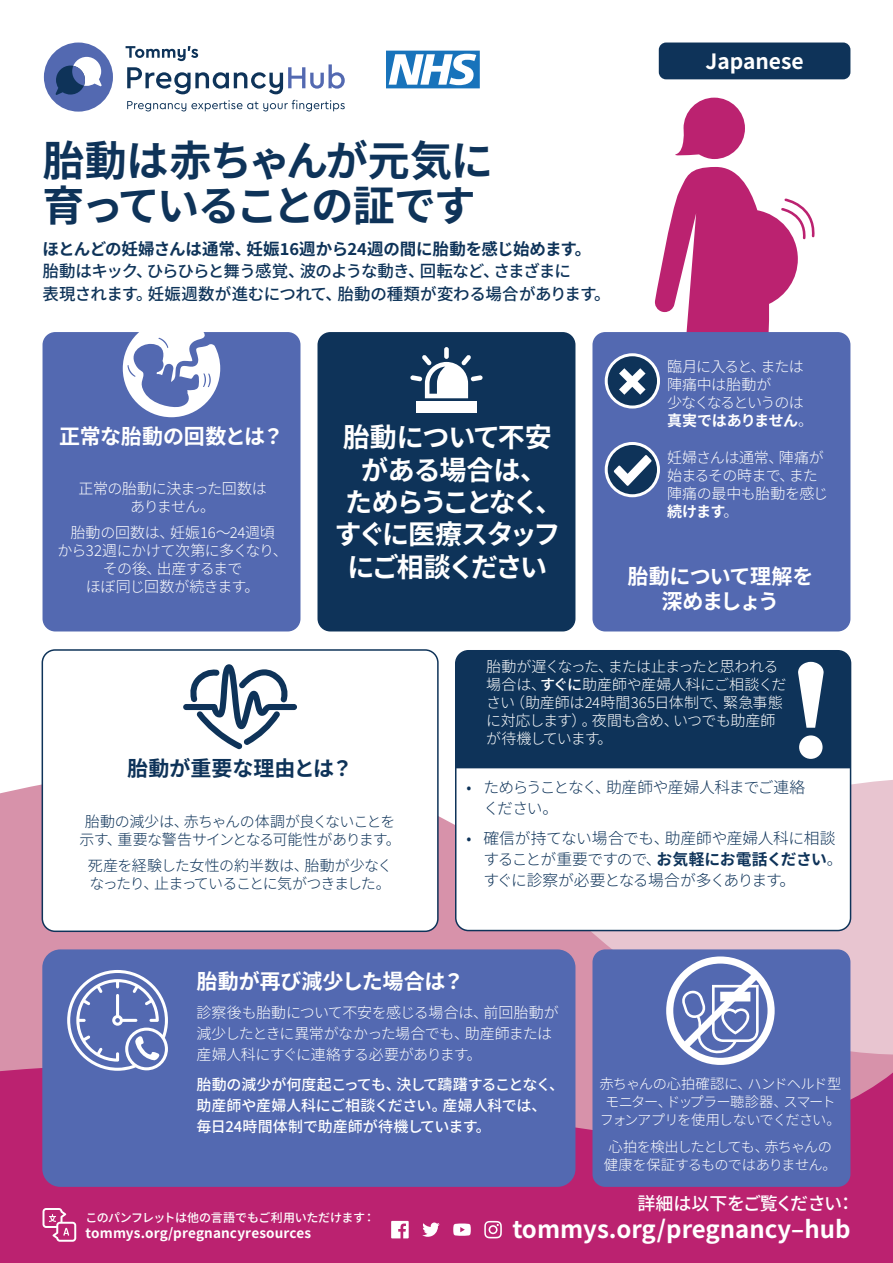
<style>
.page{position:relative;width:893px;height:1263px;background:#fff}
.page>*{position:absolute;margin:0;border:0;box-sizing:border-box;transform-origin:0 0}
.HEAD{font:700 42px/45px "Source Han Sans JP";letter-spacing:-.045em;color:#0e3359}
.do_not_wait_REV{font:700 27px/32.4px "Source Han Sans JP";letter-spacing:-.075em;color:#fff;text-align:center}
.Web_BLUE{font:700 24px "Source Han Sans JP";color:#fff}
.BOX_HEAD_BLUE_centre{font:700 21px/25.2px "Source Han Sans JP";letter-spacing:-.04em;color:#fff;text-align:center}
.BOX_HEAD_REV_LEFT{font:700 21px "Source Han Sans JP";color:#fff}
.BOX_HEAD_REV{font:700 21px "Source Han Sans JP";letter-spacing:-.02em;color:#fff}
.BOX_HEAD_REV-2{font:700 21px "Source Han Sans JP";color:#0e3359}
.Language{font:700 21px "Source Han Sans JP";color:#fff}
.Web_lead_in_BLUE{font:500 18px "Source Han Sans JP";letter-spacing:-.025em;color:#fff}
.OPENING{font:500 16.5px/22.5px "Source Han Sans JP";letter-spacing:-.035em;color:#0e3359}
.t1{font:300 15.75px/21px "Source Han Sans JP";letter-spacing:-.04em;color:#0e3359}
.BOX_REV_LEFT{font:300 15px/18px "Source Han Sans JP";letter-spacing:-.025em;color:#fff}
.BOX_REV_CENTRE{font:300 15px/18px "Source Han Sans JP";letter-spacing:-.045em;color:#0e3359;text-align:center}
.box_blue_LEFT{font:300 15px/18px "Source Han Sans JP";letter-spacing:-.045em;color:#fff}
.BOX_REV_CENTRE-2{font:300 15px/18px "Source Han Sans JP";letter-spacing:-.03em;color:#fff;text-align:center}
.BOX_REV_LEFT-2{font:500 15px/21px "Source Han Sans JP";letter-spacing:-.01em;color:#fff}
.BOX_REV_LEFT-3{font:300 14.25px/18px "Source Han Sans JP";letter-spacing:-.055em;color:#fff;text-align:center}
.Languages_box{font:700 13.5px "Source Han Sans JP";letter-spacing:.01em;color:#fff}
.Languages_box-2{font:500 12px "Source Han Sans JP";letter-spacing:-.02em;color:#fff}
.s1{font-weight:700}
.s2{font-weight:500}
.s3{font-size:16.5px}
</style>
<div class="page">
<svg style="left:0;top:765px;width:893px;height:294px;background:#dea9bb"></svg>
<div style="left:0;top:1059px;width:893px;height:204px;background:#bb2270"></div>
<div style="left:43px;top:332px;width:257px;height:299px;background:#5369b1;border-radius:13px"></div>
<div style="left:456px;top:651px;width:394px;height:279px;background:#fff;border-radius:13px"></div>
<div style="left:456px;top:651px;width:394px;height:117px;background:#0e3359"></div>
<div style="left:455px;top:650px;width:396px;height:281px;border:2px solid #0e3359;border-radius:13px"></div>
<svg style="left:123px;top:332px;width:97px;height:85px"></svg>
<div style="left:592px;top:332px;width:258px;height:299px;background:#5369b1;border-radius:13px"></div>
<div style="left:317px;top:332px;width:258px;height:299px;background:#0e3359;border-radius:13px"></div>
<div style="left:42px;top:650px;width:396px;height:281px;background:#fff;border-radius:13px"></div>
<div style="left:42px;top:649px;width:397px;height:283px;border:2px solid #0e3359;border-radius:13px"></div>
<div style="left:606px;top:355px;width:52px;height:52px;background:#0e3359;border-radius:50%"></div>
<div style="left:605px;top:353px;width:55px;height:55px;border:3px solid #fff;border-radius:50%"></div>
<svg style="left:619px;top:368px;width:26px;height:27px"></svg>
<svg style="left:606px;top:443px;width:52px;height:53px"></svg>
<div style="left:605px;top:442px;width:55px;height:55px;border:3px solid #fff;border-radius:50%"></div>
<svg style="left:614px;top:455px;width:37px;height:31px"></svg>
<svg style="left:798px;top:662px;width:26px;height:97px"></svg>
<div style="left:42px;top:949px;width:533px;height:238px;background:#5369b1;border-radius:18px"></div>
<div style="left:592px;top:949px;width:258px;height:238px;background:#5369b1;border-radius:13px"></div>
<svg style="left:43px;top:1208px;width:33px;height:34px"></svg>
<svg style="left:183px;top:664px;width:114px;height:85px"></svg>
<svg style="left:654px;top:98px;width:161px;height:234px"></svg>
<div style="left:739px;top:239px;width:48px;height:39px;background:#bb2270"></div>
<div style="left:659px;top:43px;width:191px;height:36px;background:#0e3359;border-radius:7px"></div>
<svg style="left:666px;top:956px;width:109px;height:109px"></svg>
<div style="left:444px;top:347px;width:5px;height:12px;background:#fff;border-radius:2px"></div>
<div style="left:416px;top:402px;width:61px;height:11px;background:#fff"></div>
<svg style="left:410px;top:355px;width:73px;height:43px"></svg>
<svg style="left:67px;top:970px;width:101px;height:101px"></svg>
<svg style="left:386px;top:51px;width:94px;height:37px"></svg>
<div style="left:44px;top:43px;width:69px;height:69px;background:#5369b1;border-radius:50%"></div>
<svg style="left:127px;top:100px;width:218px;height:11px"></svg>
<svg style="left:126px;top:46px;width:219px;height:48px"></svg>
<svg style="left:55px;top:57px;width:47px;height:38px"></svg>
<svg style="left:391px;top:1221px;width:18px;height:17px"></svg>
<svg style="left:453px;top:1223px;width:18px;height:13px"></svg>
<svg style="left:422px;top:1222px;width:18px;height:15px"></svg>
<svg style="left:484px;top:1221px;width:18px;height:17px"></svg>
<p class="HEAD" style="left:43px;top:139px;width:452px">胎動は赤ちゃんが元気に育っていることの証です</p>
<p class="OPENING" style="left:43px;top:238px;width:570px"><span class="s1">ほとんどの妊婦さんは通常、妊娠16週から24週の間に胎動を感じ始めます。</span>胎動はキック、ひらひらと舞う感覚、波のような動き、回転など、さまざまに<br>表現されます。妊娠週数が進むにつれて、胎動の種類が変わる場合があります。</p>
<p class="BOX_HEAD_REV" style="left:59px;top:425px;width:226px">正常な胎動の回数とは？</p>
<p class="BOX_REV_CENTRE-2" style="left:79px;top:479px;width:190px">正常の胎動に決まった回数はありません。</p>
<p class="BOX_REV_CENTRE-2" style="left:57px;top:524px;width:232px">胎動の回数は、妊娠16～24週頃<br>から32週にかけて次第に多くなり、その後、出産するまで<br>ほぼ同じ回数が続きます。</p>
<p class="do_not_wait_REV" style="left:335px;top:422px;width:229px">胎動について不安がある場合は、<br>ためらうことなく、すぐに医療スタッフにご相談ください</p>
<p class="Language" style="left:705px;top:50px;width:100px">Japanese</p>
<p class="box_blue_LEFT" style="left:667px;top:358px;width:148px">臨月に入ると、または陣痛中は胎動が<br>少なくなるというのは<span class="s1">真実ではありません</span>。</p>
<p class="box_blue_LEFT" style="left:667px;top:448px;width:163px">妊婦さんは通常、陣痛が始まるその時まで、また陣痛の最中も胎動を感じ<span class="s1">続けます</span>。</p>
<p class="BOX_HEAD_BLUE_centre" style="left:627px;top:564px;width:187px">胎動について理解を深めましょう</p>
<p class="BOX_HEAD_REV-2" style="left:127px;top:756px;width:227px">胎動が重要な理由とは？</p>
<p class="BOX_REV_CENTRE" style="left:79px;top:812px;width:323px">胎動の減少は、赤ちゃんの体調が良くないことを示す、重要な警告サインとなる可能性があります。</p>
<p class="BOX_REV_CENTRE" style="left:88px;top:857px;width:306px;text-align:left">死産を経験した女性の約半数は、胎動が少なくなったり、止まっていることに気がつきました。</p>
<p class="BOX_REV_LEFT" style="left:486px;top:657px;width:302px">胎動が遅くなった、または止まったと思われる場合は、<span class="s2">すぐに</span>助産師や産婦人科にご相談ください（助産師は24時間365日体制で、緊急事態に対応します）。夜間も含め、いつでも助産師が待機しています。</p>
<p class="t1" style="left:484px;top:777px;width:323px;text-indent:-17px">• ためらうことなく、助産師や産婦人科までご連絡ください。</p>
<p class="t1" style="left:484px;top:827px;width:360px;text-indent:-17px">• 確信が持てない場合でも、助産師や産婦人科に相談することが重要ですので、<span class="s1">お気軽にお電話ください</span>。すぐに診察が必要となる場合が多くあります<span class="s3">。</span></p>
<p class="BOX_HEAD_REV_LEFT" style="left:196px;top:969px;width:269px">胎動が再び減少した場合は？</p>
<p class="BOX_REV_LEFT" style="left:196px;top:1002px;width:364px;line-height:21px">診察後も胎動について不安を感じる場合は、前回胎動が減少したときに異常がなかった場合でも、助産師または産婦人科にすぐに連絡する必要があります。</p>
<p class="BOX_REV_LEFT-2" style="left:196px;top:1074px;width:369px">胎動の減少が何度起こっても、決して躊躇することなく、助産師や産婦人科にご相談ください。産婦人科では、毎日24時間体制で助産師が待機しています。</p>
<p class="BOX_REV_LEFT-3" style="left:599px;top:1075px;width:243px">赤ちゃんの心拍確認に、ハンドヘルド型モニター、ドップラー聴診器、スマートフォンアプリを使用しないでください。</p>
<p class="BOX_REV_LEFT-3" style="left:604px;top:1138px;width:235px">心拍を検出したとしても、赤ちゃんの健康を保証するものではありません。</p>
<p class="Languages_box-2" style="left:85px;top:1211px;width:291px">このパンフレットは他の言語でもご利用いただけます：</p>
<p class="Languages_box" style="left:85px;top:1226px;width:227px">tommys.org/pregnancyresources</p>
<p class="Web_lead_in_BLUE" style="left:637px;top:1193px;width:219px">詳細は以下をご覧ください：</p>
<p class="Web_BLUE" style="left:512px;top:1216px;width:340px">tommys.org/pregnancy–hub</p>
</div>
